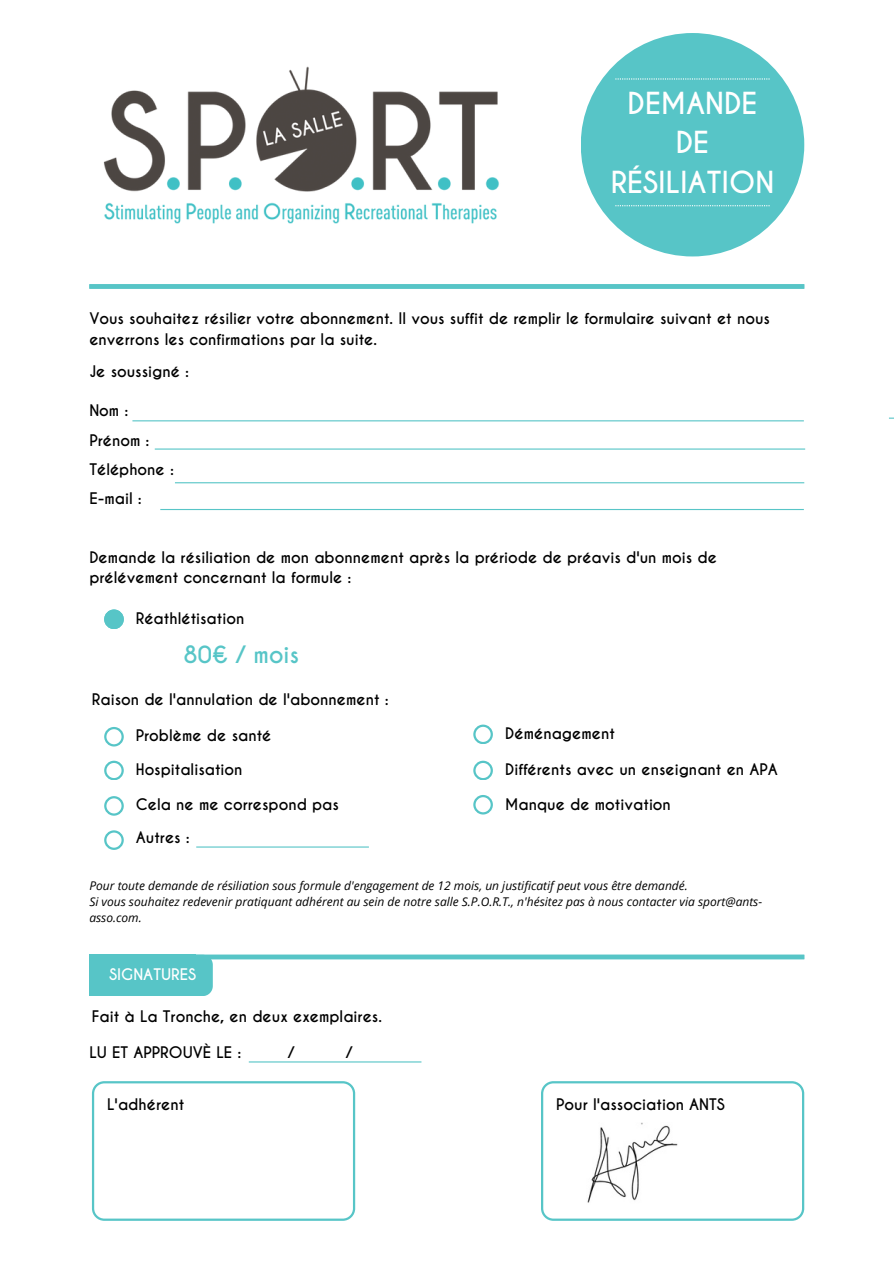
<style>
.page{position:relative;width:894px;height:1264px;background:#fff}
.page>*{position:absolute;margin:0;border:0;box-sizing:border-box;transform-origin:0 0}
.t1{font:700 28.5px/39.3px "Caviar Dreams";color:#fff;text-align:center}
.t2{font:700 22.5px "Caviar Dreams";color:#57c5c7}
.t3{font:700 15px/29.2px "Caviar Dreams";color:#000}
.t4{font:700 15px "Caviar Dreams";color:#fff}
.t5{font:italic 12px/16px "Open Sans";color:#000}
</style>
<div class="page">
<div style="left:580px;top:33px;width:224px;height:223px;background:#57c5c7;border-radius:50%"></div>
<img style="left:103px;top:66px;width:396px;height:158px">
<svg style="left:615px;top:78px;width:154px;height:2px"></svg>
<svg style="left:615px;top:205px;width:154px;height:1px"></svg>
<div style="left:89px;top:284px;width:715px;height:5px;background:#57c5c7"></div>
<svg style="left:104px;top:609px;width:20px;height:20px"></svg>
<svg style="left:104px;top:609px;width:19px;height:19px"></svg>
<svg style="left:541px;top:1081px;width:263px;height:139px"></svg>
<svg style="left:92px;top:1081px;width:263px;height:139px"></svg>
<div style="left:89px;top:954px;width:715px;height:5px;background:#57c5c7"></div>
<div style="left:89px;top:954px;width:107px;height:42px;background:#57c5c7"></div>
<div style="left:95px;top:954px;width:118px;height:42px;background:#57c5c7;border-radius:10px"></div>
<hr style="left:249px;top:1061px;width:172px;height:1px;background:#57c5c7">
<img style="left:586px;top:1122px;width:94px;height:85px">
<hr style="left:132px;top:420px;width:671px;height:1px;background:#57c5c7">
<hr style="left:155px;top:448px;width:650px;height:1px;background:#57c5c7">
<hr style="left:160px;top:509px;width:643px;height:1px;background:#57c5c7">
<hr style="left:175px;top:482px;width:629px;height:1px;background:#57c5c7">
<svg style="left:104px;top:727px;width:19px;height:19px"></svg>
<svg style="left:104px;top:760px;width:19px;height:19px"></svg>
<svg style="left:473px;top:724px;width:19px;height:19px"></svg>
<svg style="left:473px;top:760px;width:19px;height:19px"></svg>
<svg style="left:104px;top:796px;width:19px;height:19px"></svg>
<svg style="left:473px;top:795px;width:19px;height:19px"></svg>
<svg style="left:104px;top:830px;width:19px;height:19px"></svg>
<hr style="left:196px;top:846px;width:173px;height:1px;background:#57c5c7">
<p class="t1" style="left:610px;top:84px;width:165px">DEMANDE<br>DE<br>RÉSILIATION</p>
<p class="t3" style="left:89px;top:309px;width:682px;line-height:20.2px">Vous souhaitez résilier votre abonnement. Il vous suffit de remplir le formulaire suivant et nous enverrons les confirmations par la suite.</p>
<p class="t3" style="left:89px;top:357px;width:101px">Je soussigné :</p>
<h4 class="t3" style="left:89px;top:396px;width:86px">Nom :<br>Prénom :<br>Téléphone :<br>E-mail :</h4>
<p class="t3" style="left:89px;top:547px;width:629px;line-height:20.2px">Demande la résiliation de mon abonnement après la prériode de préavis d'un mois de prélévement concernant la formule :</p>
<p class="t3" style="left:136px;top:604px;width:110px">Réathlétisation</p>
<p class="t2" style="left:183px;top:640px;width:117px">80€ / mois</p>
<h4 class="t3" style="left:92px;top:685px;width:298px">Raison de l'annulation de l'abonnement :</h4>
<h2 class="t3" style="left:136px;top:721px;width:137px">Problème de santé</h2>
<h4 class="t3" style="left:136px;top:755px;width:108px">Hospitalisation</h4>
<h4 class="t3" style="left:505px;top:719px;width:111px">Déménagement</h4>
<h4 class="t3" style="left:505px;top:755px;width:274px">Différents avec un enseignant en APA</h4>
<h4 class="t3" style="left:136px;top:790px;width:204px">Cela ne me correspond pas</h4>
<h4 class="t3" style="left:505px;top:790px;width:167px">Manque de motivation</h4>
<p class="t3" style="left:136px;top:823px;width:56px">Autres :</p>
<p class="t5" style="left:89px;top:877px;width:599px">Pour toute demande de résiliation sous formule d'engagement de 12 mois, un justificatif peut vous être demandé.</p>
<h4 class="t5" style="left:89px;top:893px;width:674px">Si vous souhaitez redevenir pratiquant adhérent au sein de notre salle S.P.O.R.T., n'hésitez pas à nous contacter via sport@ants&shy;asso.com.</h4>
<p class="t4" style="left:109px;top:965px;width:89px">SIGNATURES</p>
<p class="t3" style="left:92px;top:1002px;width:291px">Fait à La Tronche, en deux exemplaires.</p>
<h1 class="t3" style="left:89px;top:1037px;width:153px">LU ET APPROUVÈ LE :</h1>
<h1 class="t3" style="left:288px;top:1037px;width:8px">/</h1>
<h1 class="t3" style="left:346px;top:1037px;width:8px">/</h1>
<h4 class="t3" style="left:107px;top:1089px;width:79px">L'adhérent</h4>
<h4 class="t3" style="left:556px;top:1089px;width:170px">Pour l'association ANTS</h4>
</div>
